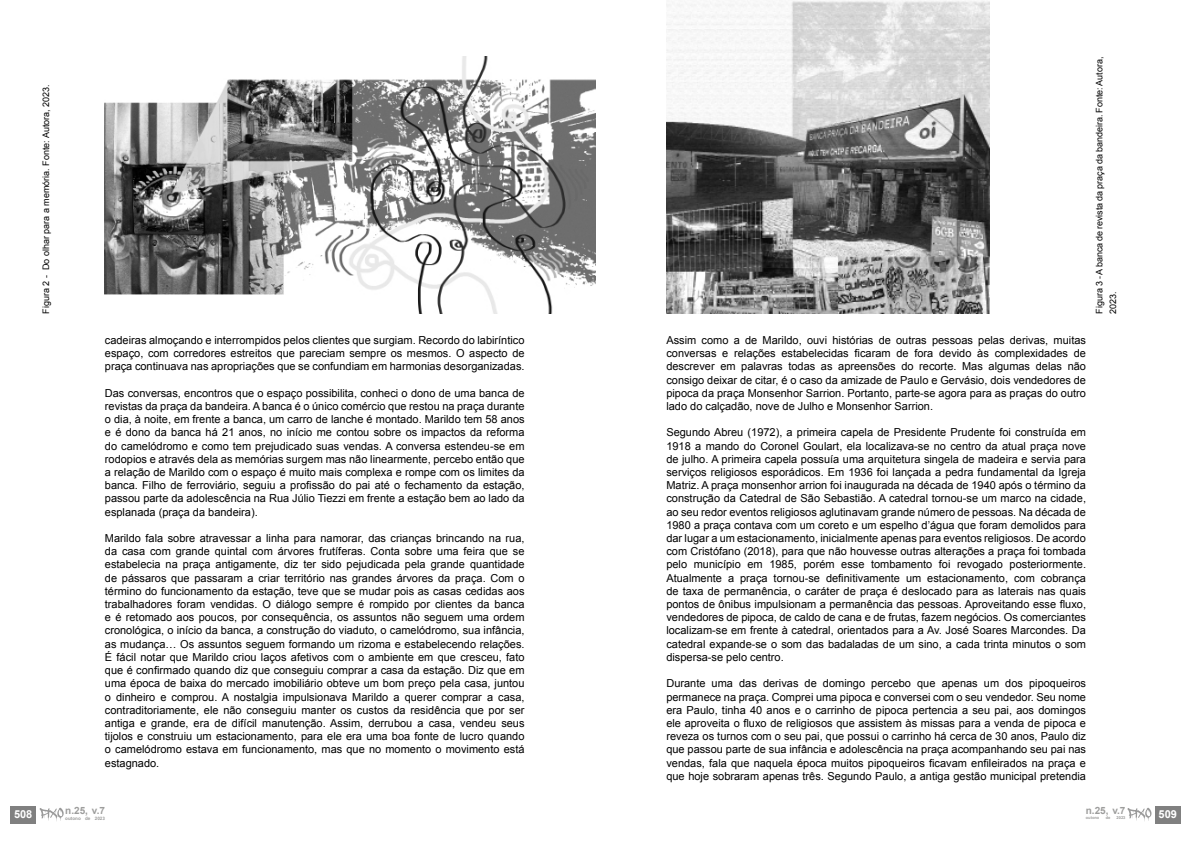
<style>
.page{position:relative;width:1191px;height:842px;background:#fff}
.page>*{position:absolute;margin:0;border:0;box-sizing:border-box;transform-origin:0 0}
.t1{font:11px/13.2px "Arial";color:#000;text-align:justify}
.t2{font:700 11px "Arial";color:#fff}
.t3{font:700 10px "Arial";color:#9d9d9c}
.t4{font:9px/13.5px "Arial";color:#000}
.t5{font:700 4.6px "Arial";color:#9d9d9c}
.t6{font:700 4px "Arial";color:#9d9d9c}
</style>
<div class="page">
<img style="left:105px;top:57px;width:490px;height:257px">
<img style="left:666px;top:1px;width:323px;height:313px">
<div style="left:11px;top:806px;width:25px;height:17px;background:#808080"></div>
<svg style="left:40px;top:808px;width:24px;height:13px"></svg>
<div style="left:1155px;top:806px;width:25px;height:17px;background:#808080"></div>
<svg style="left:1127px;top:808px;width:24px;height:13px"></svg>
<p class="t4" style="left:39px;top:314px;width:231px;rotate:-90deg">Figura 2 - Do olhar para a memória. Fonte: Autora, 2023.</p>
<p class="t1" style="left:105px;top:334px;width:421px">cadeiras almoçando e interrompidos pelos clientes que surgiam. Recordo do labiríntico espaço, com corredores estreitos que pareciam sempre os mesmos. O aspecto de praça continuava nas apropriações que se confundiam em harmonias desorganizadas.</p>
<p class="t1" style="left:105px;top:386px;width:421px">Das conversas, encontros que o espaço possibilita, conheci o dono de uma banca de revistas da praça da bandeira. A banca é o único comércio que restou na praça durante o dia, à noite, em frente a banca, um carro de lanche é montado. Marildo tem 58 anos e é dono da banca há 21 anos, no início me contou sobre os impactos da reforma do camelódromo e como tem prejudicado suas vendas. A conversa estendeu-se em rodopios e através dela as memórias surgem mas não linearmente, percebo então que a relação de Marildo com o espaço é muito mais complexa e rompe com os limites da banca. Filho de ferroviário, seguiu a profissão do pai até o fechamento da estação, passou parte da adolescência na Rua Júlio Tiezzi em frente a estação bem ao lado da esplanada (praça da bandeira).</p>
<p class="t1" style="left:105px;top:532px;width:421px">Marildo fala sobre atravessar a linha para namorar, das crianças brincando na rua, da casa com grande quintal com árvores frutíferas. Conta sobre uma feira que se estabelecia na praça antigamente, diz ter sido pejudicada pela grande quantidade de pássaros que passaram a criar território nas grandes árvores da praça. Com o término do funcionamento da estação, teve que se mudar pois as casas cedidas aos trabalhadores foram vendidas. O diálogo sempre é rompido por clientes da banca e é retomado aos poucos, por consequência, os assuntos não seguem uma ordem cronológica, o início da banca, a construção do viaduto, o camelódromo, sua infância, as mudança… Os assuntos seguem formando um rizoma e estabelecendo relações.<br>É fácil notar que Marildo criou laços afetivos com o ambiente em que cresceu, fato que é confirmado quando diz que conseguiu comprar a casa da estação. Diz que em uma época de baixa do mercado imobiliário obteve um bom preço pela casa, juntou o dinheiro e comprou. A nostalgia impulsionava Marildo a querer comprar a casa, contraditoriamente, ele não conseguiu manter os custos da residência que por ser antiga e grande, era de difícil manutenção. Assim, derrubou a casa, vendeu seus tijolos e construiu um estacionamento, para ele era uma boa fonte de lucro quando o camelódromo estava em funcionamento, mas que no momento o movimento está estagnado.</p>
<p class="t2" style="left:14px;top:807px;width:20px">508</p>
<p class="t3" style="left:65px;top:804px;width:41px">n.25, v.7</p>
<p class="t5" style="left:65px;top:815px;width:41px">outono de 2023</p>
<p class="t1" style="left:666px;top:334px;width:421px">Assim como a de Marildo, ouvi histórias de outras pessoas pelas derivas, muitas conversas e relações estabelecidas ficaram de fora devido às complexidades de descrever em palavras todas as apreensões do recorte. Mas algumas delas não consigo deixar de citar, é o caso da amizade de Paulo e Gervásio, dois vendedores de pipoca da praça Monsenhor Sarrion. Portanto, parte-se agora para as praças do outro lado do calçadão, nove de Julho e Monsenhor Sarrion.</p>
<p class="t1" style="left:666px;top:426px;width:421px">Segundo Abreu (1972), a primeira capela de Presidente Prudente foi construída em 1918 a mando do Coronel Goulart, ela localizava-se no centro da atual praça nove de julho. A primeira capela possuía uma arquitetura singela de madeira e servia para serviços religiosos esporádicos. Em 1936 foi lançada a pedra fundamental da Igreja Matriz. A praça monsenhor arrion foi inaugurada na década de 1940 após o término da construção da Catedral de São Sebastião. A catedral tornou-se um marco na cidade, ao seu redor eventos religiosos aglutinavam grande número de pessoas. Na década de 1980 a praça contava com um coreto e um espelho d’água que foram demolidos para dar lugar a um estacionamento, inicialmente apenas para eventos religiosos. De acordo com Cristófano (2018), para que não houvesse outras alterações a praça foi tombada pelo município em 1985, porém esse tombamento foi revogado posteriormente.<br>Atualmente a praça tornou-se definitivamente um estacionamento, com cobrança de taxa de permanência, o caráter de praça é deslocado para as laterais nas quais pontos de ônibus impulsionam a permanência das pessoas. Aproveitando esse fluxo, vendedores de pipoca, de caldo de cana e de frutas, fazem negócios. Os comerciantes localizam-se em frente à catedral, orientados para a Av. José Soares Marcondes. Da catedral expande-se o som das badaladas de um sino, a cada trinta minutos o som dispersa-se pelo centro.</p>
<p class="t1" style="left:666px;top:677px;width:421px">Durante uma das derivas de domingo percebo que apenas um dos pipoqueiros permanece na praça. Comprei uma pipoca e conversei com o seu vendedor. Seu nome era Paulo, tinha 40 anos e o carrinho de pipoca pertencia a seu pai, aos domingos ele aproveita o fluxo de religiosos que assistem às missas para a venda de pipoca e reveza os turnos com o seu pai, que possui o carrinho há cerca de 30 anos, Paulo diz que passou parte de sua infância e adolescência na praça acompanhando seu pai nas vendas, fala que naquela época muitos pipoqueiros ficavam enfileirados na praça e que hoje sobraram apenas três. Segundo Paulo, a antiga gestão municipal pretendia</p>
<p class="t4" style="left:1092px;top:314px;width:259px;rotate:-90deg">Figura 3 - A banca de revista da praça da bandeira. Fonte: Autora,<br>2023.</p>
<p class="t3" style="left:1085px;top:804px;width:41px">n.25, v.7</p>
<p class="t6" style="left:1085px;top:815px;width:15px">outono</p>
<p class="t6" style="left:1105px;top:815px;width:6px">de</p>
<p class="t6" style="left:1116px;top:815px;width:10px">2023</p>
<p class="t2" style="left:1158px;top:807px;width:20px">509</p>
</div>
